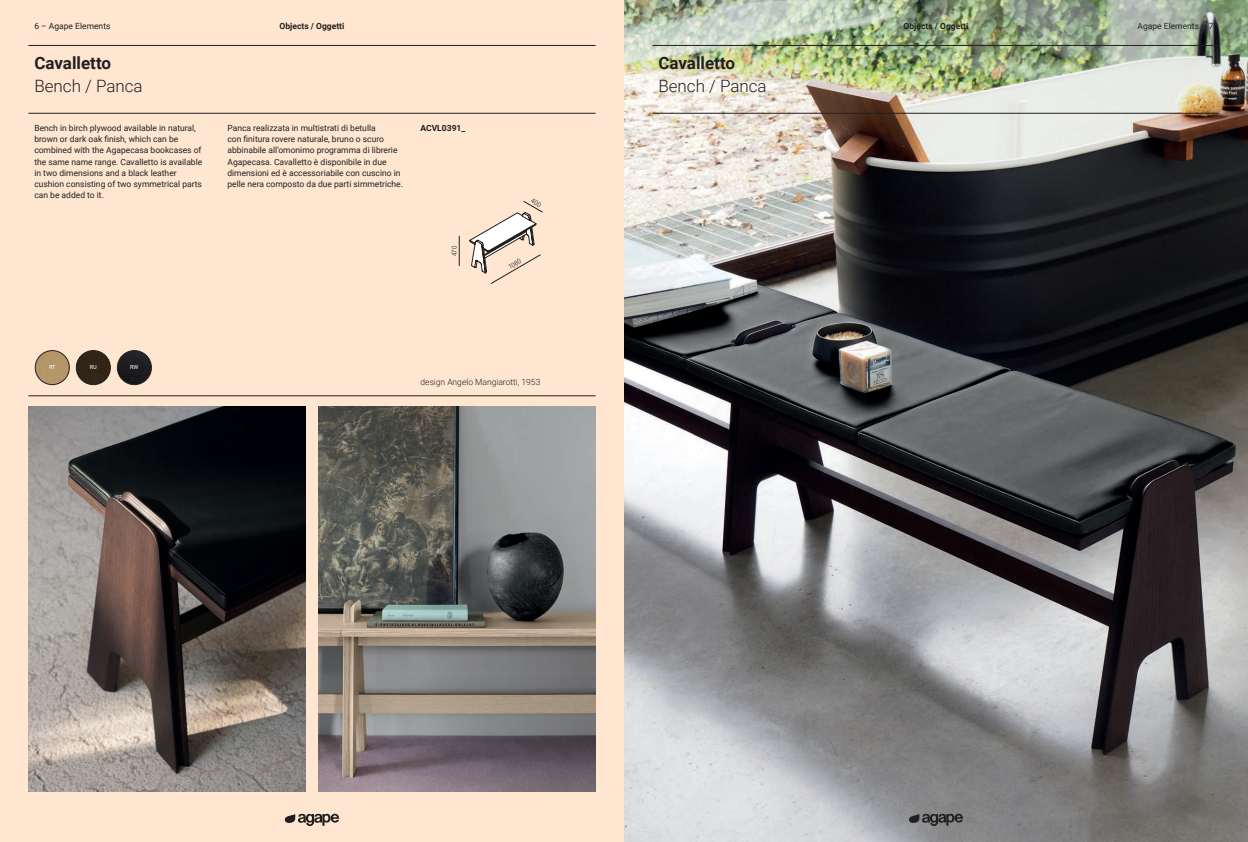
<style>
.page{position:relative;width:1248px;height:842px;background:#fff}
.page>*{position:absolute;margin:0;border:0;box-sizing:border-box;transform-origin:0 0}
.t1{font:300 17px "Roboto";color:#231f20}
.t2{font:700 17px "Roboto";color:#231f20}
.t3{font:8.5px/11.3px "Roboto";color:#231f20}
.t4{font:700 8.5px "Roboto";color:#231f20}
.t5{font:300 8.5px "Roboto";color:#231f20}
.t6{font:300 condensed 7px "Helvetica Neue LT Pro";color:#231f20}
.t7{font:5.6px "Roboto";color:#fff}
</style>
<div class="page">
<div style="left:0;top:0;width:624px;height:842px;background:#fee6d1"></div>
<img style="left:318px;top:407px;width:277px;height:384px">
<img style="left:28px;top:407px;width:278px;height:384px">
<img style="left:624px;top:0;width:623px;height:842px">
<img style="left:35px;top:351px;width:34px;height:34px;border-radius:17px">
<div style="left:35px;top:350px;width:34px;height:35px;border:1px solid #231f20;border-radius:50%"></div>
<img style="left:76px;top:351px;width:34px;height:34px;border-radius:17px">
<div style="left:76px;top:350px;width:34px;height:35px;border:1px solid #231f20;border-radius:50%"></div>
<img style="left:117px;top:351px;width:34px;height:34px;border-radius:17px">
<div style="left:117px;top:350px;width:34px;height:35px;border:1px solid #231f20;border-radius:50%"></div>
<hr style="left:652px;top:45px;width:567px;height:1px;background:#231f20">
<hr style="left:652px;top:113px;width:567px;height:1px;background:#231f20">
<svg style="left:908px;top:813px;width:54px;height:13px"></svg>
<hr style="left:28px;top:396px;width:567px;height:1px;background:#231f20">
<hr style="left:28px;top:45px;width:567px;height:1px;background:#231f20">
<hr style="left:28px;top:113px;width:567px;height:1px;background:#231f20">
<svg style="left:285px;top:813px;width:54px;height:13px"></svg>
<hr style="left:459px;top:236px;width:1px;height:30px;background:#231f20">
<svg style="left:469px;top:201px;width:73px;height:83px"></svg>
<p class="t3" style="left:34px;top:20px;width:78px">6 – Agape Elements</p>
<p class="t4" style="left:279px;top:20px;width:66px">Objects / Oggetti</p>
<p class="t4" style="left:903px;top:20px;width:66px">Objects / Oggetti</p>
<p class="t3" style="left:1137px;top:20px;width:78px">Agape Elements – 7</p>
<p class="t2" style="left:34px;top:51px;width:78px">Cavalletto</p>
<p class="t1" style="left:34px;top:74px;width:110px">Bench / Panca</p>
<p class="t3" style="left:34px;top:122px;width:169px">Bench in birch plywood available in natural, brown or dark oak finish, which can be combined with the Agapecasa bookcases of the same name range. Cavalletto is available in two dimensions and a black leather cushion consisting of two symmetrical parts can be added to it.</p>
<p class="t3" style="left:227px;top:122px;width:177px">Panca realizzata in multistrati di betulla<br>con finitura rovere naturale, bruno o scuro abbinabile all’omonimo programma di librerie Agapecasa. Cavalletto è disponibile in due dimensioni ed è accessoriabile con cuscino in pelle nera composto da due parti simmetriche.</p>
<p class="t4" style="left:420px;top:122px;width:46px">ACVL0391_</p>
<p class="t6" style="left:450px;top:256px;width:12px;rotate:-90deg">470</p>
<p class="t6" style="left:507px;top:264px;width:15px;rotate:-30deg">1060</p>
<p class="t7" style="left:49px;top:363px;width:8px">RT</p>
<p class="t7" style="left:90px;top:363px;width:9px">RU</p>
<p class="t7" style="left:130px;top:363px;width:10px">RW</p>
<p class="t5" style="left:420px;top:376px;width:121px">design Angelo Mangiarotti, 1953</p>
<p class="t2" style="left:658px;top:51px;width:78px">Cavalletto</p>
<p class="t1" style="left:658px;top:74px;width:110px">Bench / Panca</p>
</div>
